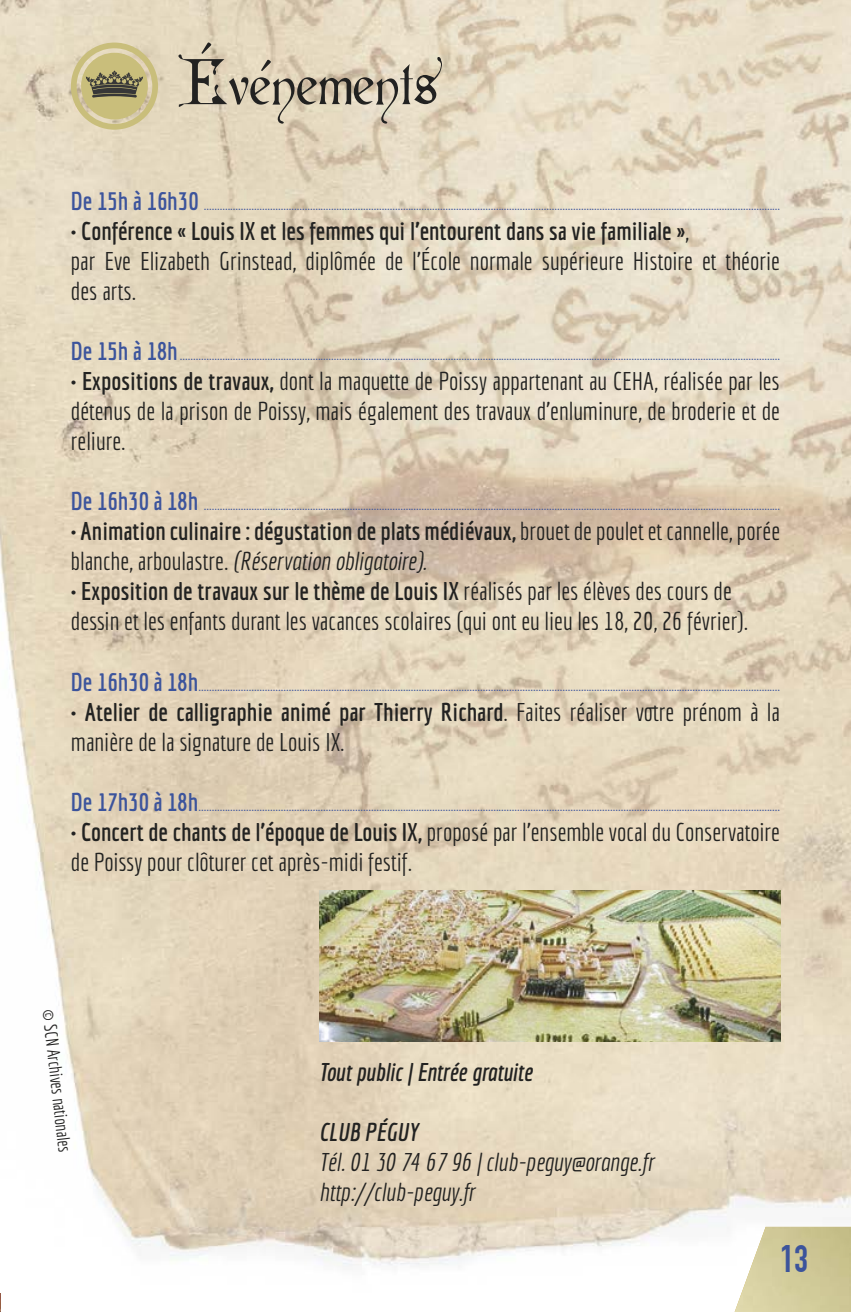
<style>
.page{position:relative;width:851px;height:1312px;background:#fff}
.page>*{position:absolute;margin:0;border:0;box-sizing:border-box;transform-origin:0 0}
.t1{font:62.5px "Cardinal";color:#222221}
.t2{font:700 37.5px "DIN Condensed";color:#3c549c}
.t3{font:25px/30px "Economica";color:#222221}
.t4{font:italic 25px/30px "Economica";color:#222221}
.t5{font:italic 700 25px "Economica";color:#222221}
.t6{font:17.5px "Economica";color:#222221}
.t7{font:15px "Economica";color:#3c549c}
.s1{font-weight:700;font-size:25px}
.s2{font-weight:700}
.s3{font-style:italic}
</style>
<div class="page">
<img style="left:0;top:0;width:850px;height:1267px">
<svg style="left:0;top:889px;width:14px;height:422px"></svg>
<svg style="left:726px;top:1226px;width:8px;height:41px"></svg>
<img style="left:734px;top:1226px;width:116px;height:85px">
<img style="left:319px;top:889px;width:461px;height:152px">
<svg style="left:71px;top:43px;width:87px;height:87px;background:#c2b88a"></svg>
<h1 class="t1" style="left:177px;top:42px;width:263px">événements</h1>
<p class="t7" style="left:71px;top:196px;width:710px"><span class="s1">De 15h à 16h30</span> .........................................................................................................................................................................................................................</p>
<h3 class="t3" style="left:71px;top:216px;width:710px"><span class="s2">• Conférence « Louis IX et les femmes qui l’entourent dans sa vie familiale »</span>,<br>par Eve Elizabeth Grinstead, diplômée de l’école normale supérieure Histoire et théorie des arts.</h3>
<p class="t7" style="left:71px;top:346px;width:710px"><span class="s1">De 15h à 18h</span>..................................................................................................................................................................................................................................</p>
<h3 class="t3" style="left:71px;top:366px;width:710px;text-align:justify"><span class="s2">• Expositions de travaux,</span> dont la maquette de Poissy appartenant au CEHA, réalisée par les détenus de la prison de Poissy, mais également des travaux d’enluminure, de broderie et de reliure.</h3>
<p class="t7" style="left:71px;top:496px;width:710px"><span class="s1">De 16h30 à 18h</span> .........................................................................................................................................................................................................................</p>
<h3 class="t3" style="left:71px;top:516px;width:710px"><span class="s2">• Animation culinaire : dégustation de plats médiévaux,</span> brouet de poulet et cannelle, porée blanche, arboulastre. <span class="s3">(Réservation obligatoire).</span></h3>
<h3 class="t3" style="left:71px;top:576px;width:678px"><span class="s2">• Exposition de travaux sur le thème de Louis IX</span> réalisés par les élèves des cours de dessin et les enfants durant les vacances scolaires (qui ont eu lieu les 18, 20, 26 février).</h3>
<p class="t7" style="left:71px;top:676px;width:710px"><span class="s1">De 16h30 à 18h</span>...........................................................................................................................................................................................................................</p>
<h3 class="t3" style="left:71px;top:696px;width:710px"><span class="s2">• Atelier de calligraphie animé par Thierry Richard</span>. Faites réaliser votre prénom à la manière de la signature de Louis IX.</h3>
<p class="t7" style="left:71px;top:796px;width:710px"><span class="s1">De 17h30 à 18h</span>...........................................................................................................................................................................................................................</p>
<h3 class="t3" style="left:71px;top:816px;width:710px"><span class="s2">• Concert de chants de l’époque de Louis IX,</span> proposé par l’ensemble vocal du Conservatoire de Poissy pour clôturer cet après-midi festif.</h3>
<p class="t6" style="left:59px;top:1008px;width:145px;rotate:84deg">© SCN Archives nationales</p>
<h3 class="t5" style="left:319px;top:1056px;width:215px">Tout public | Entrée gratuite</h3>
<h3 class="t5" style="left:319px;top:1116px;width:100px">Club Péguy</h3>
<h3 class="t4" style="left:319px;top:1146px;width:337px">Tél. 01 30 74 67 96 | club-peguy@orange.fr http://club-peguy.fr</h3>
<h2 class="t2" style="left:780px;top:1236px;width:29px">13</h2>
</div>
